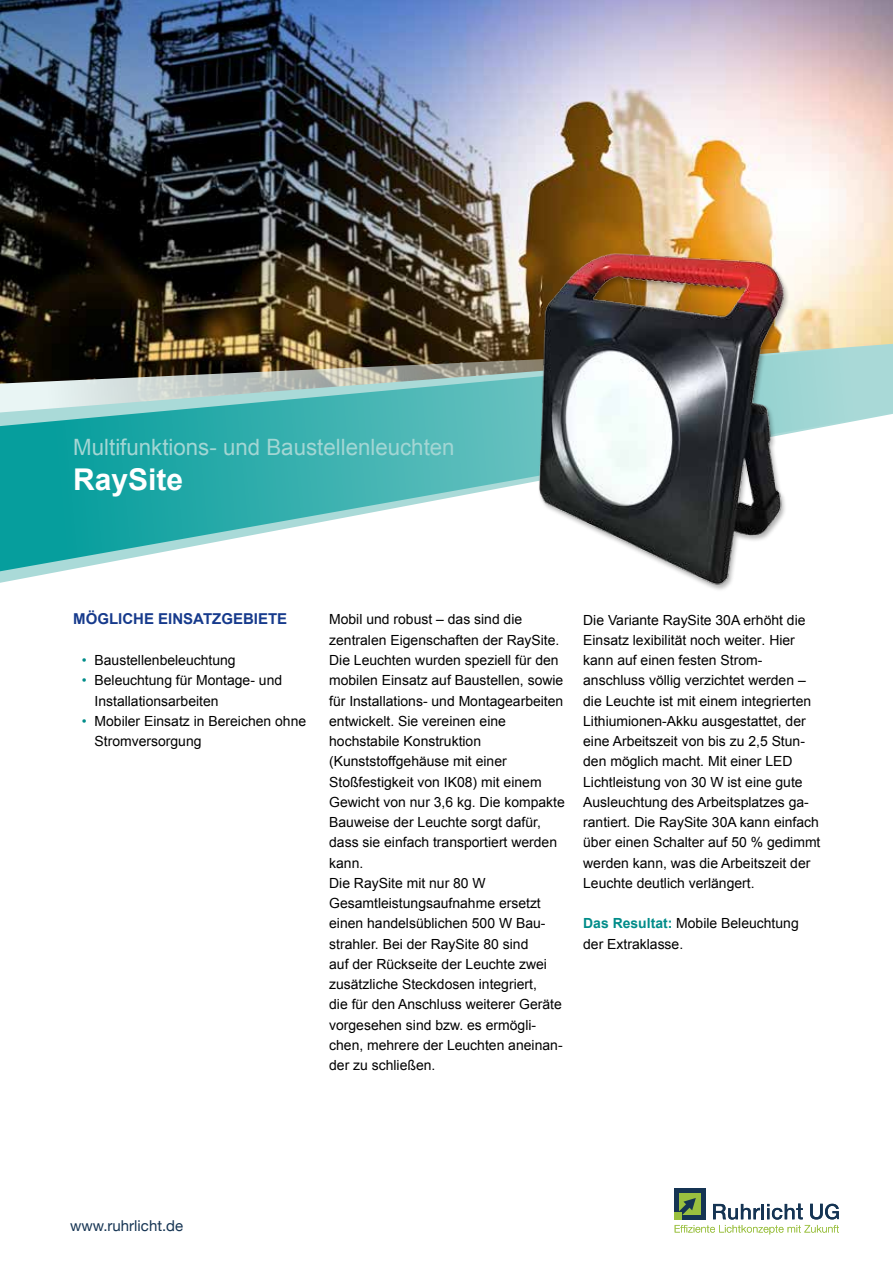
<style>
.page{position:relative;width:893px;height:1263px;background:#fff}
.page>*{position:absolute;margin:0;border:0;box-sizing:border-box;transform-origin:0 0}
.t1{font:700 30px "Arial";color:#fff}
.t2{font:22.5px "Arial";color:#a3d6d4}
.t3{font:700 15px "Arial";color:#163a8c}
.t4{font:15px "Helvetica Neue";color:#153453}
.t5{font:13.95px/20.2px "Arial";color:#000}
.s1{color:#008c89}
.s2{font-weight:700;color:#008c89}
</style>
<div class="page">
<img style="left:0;top:0;width:893px;height:343px">
<svg style="left:0;top:343px;width:893px;height:228px"></svg>
<img style="left:474px;top:225px;width:363px;height:365px">
<svg style="left:674px;top:1188px;width:165px;height:46px"></svg>
<h2 class="t2" style="left:73px;top:432px;width:383px">Multifunktions- und Baustellenleuchten</h2>
<h1 class="t1" style="left:73px;top:460px;width:112px">RAYSITE</h1>
<p class="t3" style="left:73px;top:609px;width:215px">MÖGLICHE EINSATZGEBIETE</p>
<p class="t5" style="left:82px;top:650px;width:155px"><span class="s1">•</span> Baustellenbeleuchtung</p>
<p class="t5" style="left:95px;top:670px;width:189px;text-indent:-13px"><span class="s1">•</span> Beleuchtung für Montage- und<br>Installationsarbeiten</p>
<p class="t5" style="left:95px;top:711px;width:213px;text-indent:-13px"><span class="s1">•</span> Mobiler Einsatz in Bereichen ohne<br>Stromversorgung</p>
<p class="t5" style="left:329px;top:610px;width:237px">Mobil und robust – das sind die zentralen Eigenschaften der RaySite.<br>Die Leuchten wurden speziell für den mobilen Einsatz auf Baustellen, sowie für Installations- und Montagearbeiten entwickelt. Sie vereinen eine hochstabile Konstruktion (Kunststoffgehäuse mit einer<br>Stoßfestigkeit von IK08) mit einem<br>Gewicht von nur 3,6 kg. Die kompakte<br>Bauweise der Leuchte sorgt dafür, dass sie einfach transportiert werden kann.<br>Die RaySite mit nur 80 W<br>Gesamtleistungsaufnahme ersetzt einen handelsüblichen 500 W Bau&shy;strahler. Bei der RaySite 80 sind<br>auf der Rückseite der Leuchte zwei zusätzliche Steckdosen integriert,<br>die für den Anschluss weiterer Geräte vorgesehen sind bzw. es ermögli&shy;chen, mehrere der Leuchten aneinan&shy;der zu schließen.</p>
<p class="t5" style="left:583px;top:610px;width:239px">Die Variante RaySite 30A erhöht die Einsatz lexibilität noch weiter. Hier kann auf einen festen Strom&shy;anschluss völlig verzichtet werden – die Leuchte ist mit einem integrierten Lithiumionen-Akku ausgestattet, der eine Arbeitszeit von bis zu 2,5 Stun&shy;den möglich macht. Mit einer LED Lichtleistung von 30 W ist eine gute Ausleuchtung des Arbeitsplatzes ga&shy;rantiert. Die RaySite 30A kann einfach über einen Schalter auf 50 % gedimmt werden kann, was die Arbeitszeit der Leuchte deutlich verlängert.</p>
<p class="t5" style="left:583px;top:913px;width:217px"><span class="s2">DAS RESULTAT:</span> Mobile Beleuchtung der Extraklasse.</p>
<p class="t4" style="left:70px;top:1212px;width:115px">www.ruhrlicht.de</p>
</div>
